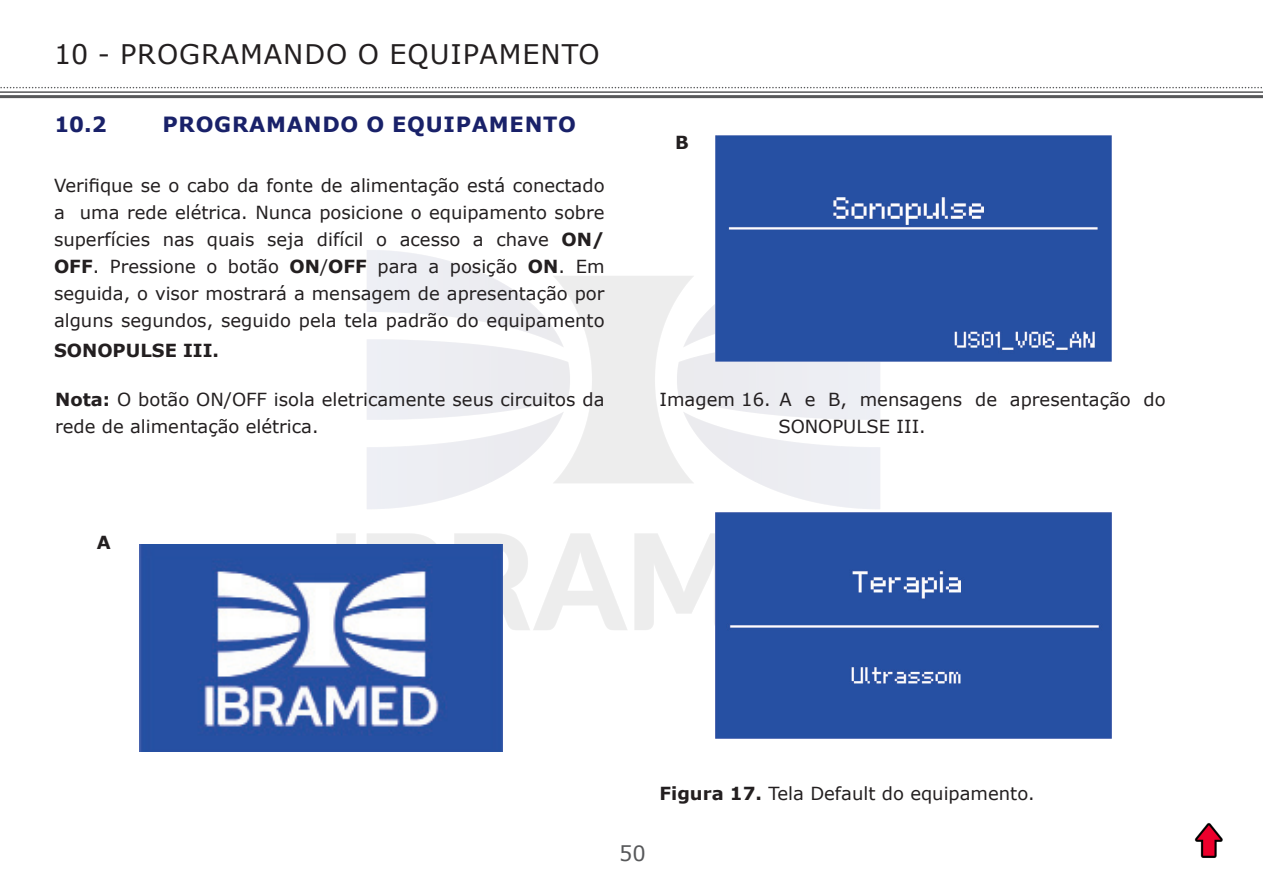
<style>
.page{position:relative;width:1263px;height:893px;background:#fff}
.page>*{position:absolute;margin:0;border:0;box-sizing:border-box;transform-origin:0 0}
.TITULO_1{font:27px "Verdana";letter-spacing:.035em;color:#231f20}
.t1{font:700 21px "Verdana";letter-spacing:.035em;color:#192169}
.t2{font:21px "Verdana";color:#57585a}
.Texto{font:18px/27px "Verdana";color:#231f20}
.Texto-2{font:700 18px "Verdana";color:#231f20}
.s1{font-weight:700}
</style>
<div class="page">
<svg style="left:0;top:87px;width:1262px;height:1px"></svg>
<hr style="left:0;top:91px;width:1263px;height:2px;background:#57585a">
<hr style="left:0;top:95px;width:1263px;height:3px;background:#57585a">
<img style="left:1194px;top:823px;width:29px;height:35px">
<img style="left:327px;top:232px;width:553px;height:418px">
<img style="left:139px;top:545px;width:364px;height:206px">
<div style="left:716px;top:135px;width:395px;height:227px;background:#2650a3"></div>
<div style="left:716px;top:512px;width:395px;height:227px;background:#2650a3"></div>
<p class="TITULO_1" style="left:54px;top:36px;width:547px">10 - PROGRAMANDO O EQUIPAMENTO</p>
<p class="t1" style="left:54px;top:110px;width:54px">10.2</p>
<p class="t1" style="left:162px;top:110px;width:415px">PROGRAMANDO O EQUIPAMENTO</p>
<p class="Texto" style="left:54px;top:172px;width:552px;text-align:justify">Verifique se o cabo da fonte de alimentação está conectado a uma rede elétrica. Nunca posicione o equipamento sobre superfícies nas quais seja difícil o acesso a chave <span class="s1">ON/ OFF</span>. Pressione o botão <span class="s1">ON</span>/<span class="s1">OFF</span> para a posição <span class="s1">ON</span>. Em seguida, o visor mostrará a mensagem de apresentação por alguns segundos, seguido pela tela padrão do equipamento</p>
<p class="Texto-2" style="left:54px;top:338px;width:167px">SONOPULSE III.</p>
<p class="Texto" style="left:55px;top:386px;width:551px"><span class="s1">Nota:</span> O botão ON/OFF isola eletricamente seus circuitos da rede de alimentação elétrica.</p>
<p class="Texto-2" style="left:97px;top:530px;width:15px">A</p>
<p class="Texto-2" style="left:675px;top:129px;width:15px">B</p>
<p class="Texto" style="left:778px;top:386px;width:389px;text-indent:-119px">Imagem 16. A e B, mensagens de apresentação do<br>SONOPULSE III.</p>
<p class="Texto" style="left:659px;top:780px;width:377px"><span class="s1">Figura 17.</span> Tela Default do equipamento.</p>
<p class="t2" style="left:619px;top:839px;width:28px">50</p>
</div>
